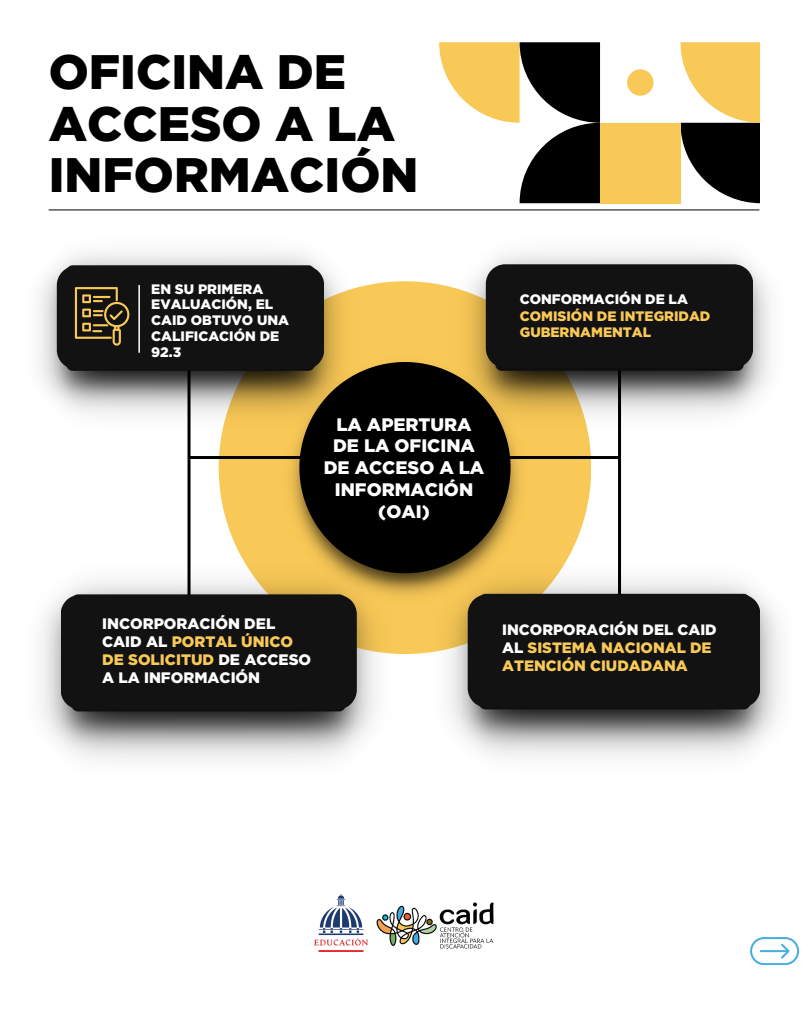
<style>
.page{position:relative;width:810px;height:1013px;background:#fff}
.page>*{position:absolute;margin:0;border:0;box-sizing:border-box;transform-origin:0 0}
.t1{font:900 48.4px/51.7px "Gotham HTF";color:#000}
.t2{font:900 18.1px/21.8px "Gotham HTF";color:#fff;text-align:center}
.t3{font:900 15.2px/18px "Gotham HTF";color:#fff}
.t4{font:900 15px/18px "Gotham HTF";color:#f9c957}
.t5{font:900 13.7px/15.9px "Gotham HTF";color:#fff}
.t6{font:900 13.7px/16.5px "Gotham HTF";color:#f9c957}
.s1{color:#fff}
.s2{color:#f9c957}
</style>
<div class="page">
<hr style="left:49px;top:209px;width:710px;height:1px;background:#000">
<svg style="left:439px;top:42px;width:161px;height:161px"></svg>
<svg style="left:681px;top:42px;width:79px;height:161px"></svg>
<div style="left:600px;top:123px;width:81px;height:80px;background:#f9c957"></div>
<div style="left:627px;top:69px;width:26px;height:27px;background:#f9c957;border-radius:50%"></div>
<div style="left:219px;top:281px;width:372px;height:373px;background:#f9c957;border-radius:50%"></div>
<img style="left:289px;top:437px;width:233px;height:159px">
<hr style="left:189px;top:456px;width:431px;height:3px;background:#000">
<hr style="left:618px;top:368px;width:3px;height:229px;background:#000">
<hr style="left:188px;top:369px;width:3px;height:230px;background:#000">
<svg style="left:299px;top:362px;width:212px;height:211px;background:#171208"></svg>
<img style="left:39px;top:252px;width:321px;height:176px">
<div style="left:57px;top:266px;width:267px;height:103px;background:#121212;border-radius:20px"></div>
<img style="left:429px;top:564px;width:351px;height:193px">
<div style="left:468px;top:594px;width:292px;height:113px;background:#121212"></div>
<img style="left:41px;top:564px;width:355px;height:195px">
<div style="left:61px;top:594px;width:296px;height:115px;background:#121212"></div>
<img style="left:450px;top:252px;width:321px;height:176px">
<div style="left:486px;top:264px;width:267px;height:104px;background:#121212;border-radius:20px"></div>
<hr style="left:138px;top:285px;width:2px;height:68px;background:#fff">
<svg style="left:750px;top:937px;width:49px;height:27px"></svg>
<hr style="left:760px;top:950px;width:29px;height:2px;background:#44ade2">
<svg style="left:75px;top:287px;width:54px;height:58px"></svg>
<img style="left:376px;top:902px;width:118px;height:47px">
<img style="left:314px;top:893px;width:54px;height:58px">
<p class="t1" style="left:49px;top:45px;width:371px">OFICINA DE<br>ACCESO A LA<br>INFORMACIÓN</p>
<p class="t5" style="left:151px;top:280px;width:139px">EN SU PRIMERA<br>EVALUACIÓN, EL<br>CAID OBTUVO UNA<br>CALIFICACIÓN DE<br>92.3</p>
<p class="t2" style="left:324px;top:413px;width:162px">LA APERTURA<br>DE LA OFICINA<br>DE ACCESO A LA<br>INFORMACIÓN (OAI)</p>
<h2 class="t6" style="left:520px;top:291px;width:192px"><span class="s1">CONFORMACIÓN DE LA<br></span>COMISIÓN DE INTEGRIDAD<br>GUBERNAMENTAL</h2>
<p class="t3" style="left:102px;top:614px;width:211px">INCORPORACIÓN DEL<br>CAID AL <span class="s2">PORTAL ÚNICO<br>DE SOLICITUD</span> DE ACCESO<br>A LA INFORMACIÓN</p>
<p class="t4" style="left:502px;top:620px;width:216px"><span class="s1">INCORPORACIÓN DEL CAID<br>AL</span> SISTEMA NACIONAL DE<br>ATENCIÓN CIUDADANA</p>
</div>
